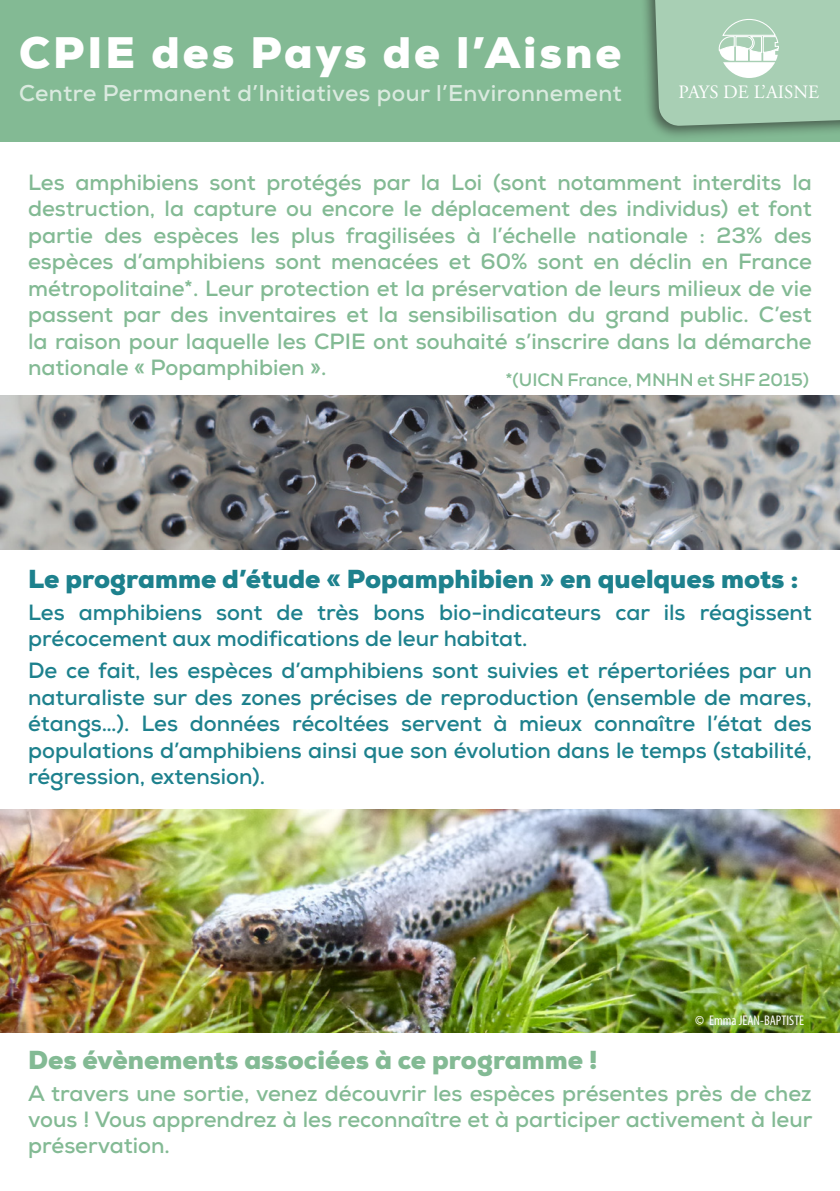
<style>
.page{position:relative;width:840px;height:1191px;background:#fff}
.page>*{position:absolute;margin:0;border:0;box-sizing:border-box;transform-origin:0 0}
.t1{font:900 44px "Nexa";letter-spacing:.07em;color:#fff}
.t2{font:900 26px "Nexa";color:#1d818d}
.t3{font:900 26px "Nexa";color:#83ba94}
.t4{font:700 22.8px "Nexa";letter-spacing:.02em;color:#daeadf}
.t5{font:700 22px/26.4px "Nexa";color:#83ba94;text-align:justify}
.t6{font:700 22px/26.4px "Nexa";color:#1d818d}
.t7{font:18.8px "Adobe Garamond Pro";color:#fff}
.t8{font:700 18px "Nexa";color:#83ba94}
.t9{font:condensed 14px "Myriad Pro";color:#fff}
.s1{font-weight:600;font-stretch:normal}
</style>
<div class="page">
<div style="left:0;top:0;width:839px;height:142px;background:#83ba94"></div>
<img style="left:0;top:395px;width:839px;height:154px">
<img style="left:0;top:809px;width:839px;height:223px">
<div style="left:638px;top:0;width:201px;height:140px;background:#231f20;opacity:.6"></div>
<svg style="left:653px;top:0;width:186px;height:126px;background:#a9cdb4"></svg>
<h1 class="t1" style="left:19px;top:24px;width:603px">CPIE des Pays de l’Aisne</h1>
<p class="t4" style="left:19px;top:78px;width:604px">Centre Permanent d’Initiatives pour l’Environnement</p>
<p class="t7" style="left:678px;top:81px;width:142px">PAYS DE L’AISNE</p>
<p class="t5" style="left:28px;top:169px;width:784px">Les amphibiens sont protégés par la Loi (sont notamment interdits la destruction, la capture ou encore le déplacement des individus) et font partie des espèces les plus fragilisées à l’échelle nationale : 23% des espèces d’amphibiens sont menacées et 60% sont en déclin en France métropolitaine*. Leur protection et la préservation de leurs milieux de vie passent par des inventaires et la sensibilisation du grand public. C’est la raison pour laquelle les CPIE ont souhaité s’inscrire dans la démarche nationale « Popamphibien ».</p>
<p class="t8" style="left:505px;top:368px;width:305px">*(UICN France, MNHN et SHF 2015)</p>
<p class="t2" style="left:28px;top:562px;width:771px">Le programme d’étude « Popamphibien » en quelques mots :</p>
<p class="t6" style="left:28px;top:599px;width:784px">Les amphibiens sont de très bons bio-indicateurs car ils réagissent précocement aux modifications de leur habitat.</p>
<p class="t6" style="left:28px;top:657px;width:784px;text-align:justify">De ce fait, les espèces d’amphibiens sont suivies et répertoriées par un naturaliste sur des zones précises de reproduction (ensemble de mares, étangs…). Les données récoltées servent à mieux connaître l’état des populations d’amphibiens ainsi que son évolution dans le temps (stabilité, régression, extension).</p>
<p class="t9" style="left:694px;top:1011px;width:110px"><span class="s1">©</span> Emma JEAN-BAPTISTE</p>
<p class="t3" style="left:28px;top:1042px;width:570px">Des évènements associées à ce programme !</p>
<p class="t5" style="left:28px;top:1079px;width:785px">A travers une sortie, venez découvrir les espèces présentes près de chez vous ! Vous apprendrez à les reconnaître et à participer activement à leur préservation.</p>
</div>
